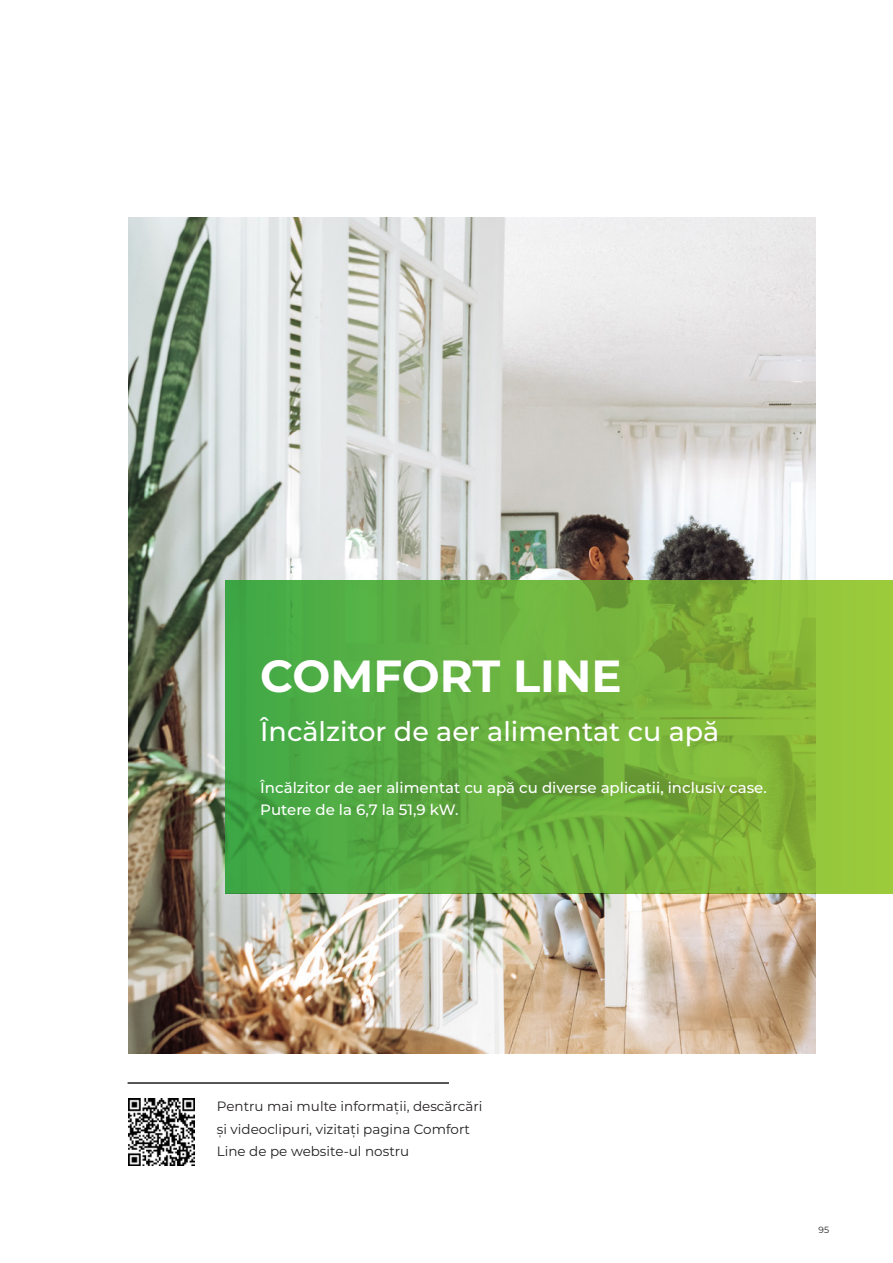
<style>
.page{position:relative;width:893px;height:1263px;background:#fff}
.page>*{position:absolute;margin:0;border:0;box-sizing:border-box;transform-origin:0 0}
.t1{font:700 45px "Montserrat";color:#fff}
.t2{font:500 27px "Montserrat";color:#fff}
.t3{font:500 15px "Montserrat";color:#fff}
.t4{font:13.5px/22.5px "Montserrat";color:#231f20}
.t5{font:9px "Montserrat";color:#231f20}
</style>
<div class="page">
<img style="left:128px;top:218px;width:688px;height:836px">
<svg style="left:225px;top:580px;width:668px;height:313px;background:#6cb13d"></svg>
<hr style="left:128px;top:1082px;width:321px;height:2px;background:#231f20">
<img style="left:128px;top:1099px;width:67px;height:66px">
<p class="t1" style="left:260px;top:644px;width:363px">COMFORT LINE</p>
<p class="t2" style="left:260px;top:712px;width:461px">Încălzitor de aer alimentat cu apă</p>
<p class="t3" style="left:260px;top:777px;width:508px">Încălzitor de aer alimentat cu apă cu diverse aplicatii, inclusiv case.</p>
<p class="t3" style="left:260px;top:799px;width:200px">Putere de la 6,7 la 51,9 kW.</p>
<p class="t4" style="left:217px;top:1095px;width:267px">Pentru mai multe informații, descărcări și videoclipuri, vizitați pagina Comfort<br>Line de pe website-ul nostru</p>
<p class="t5" style="left:819px;top:1224px;width:12px">95</p>
</div>
